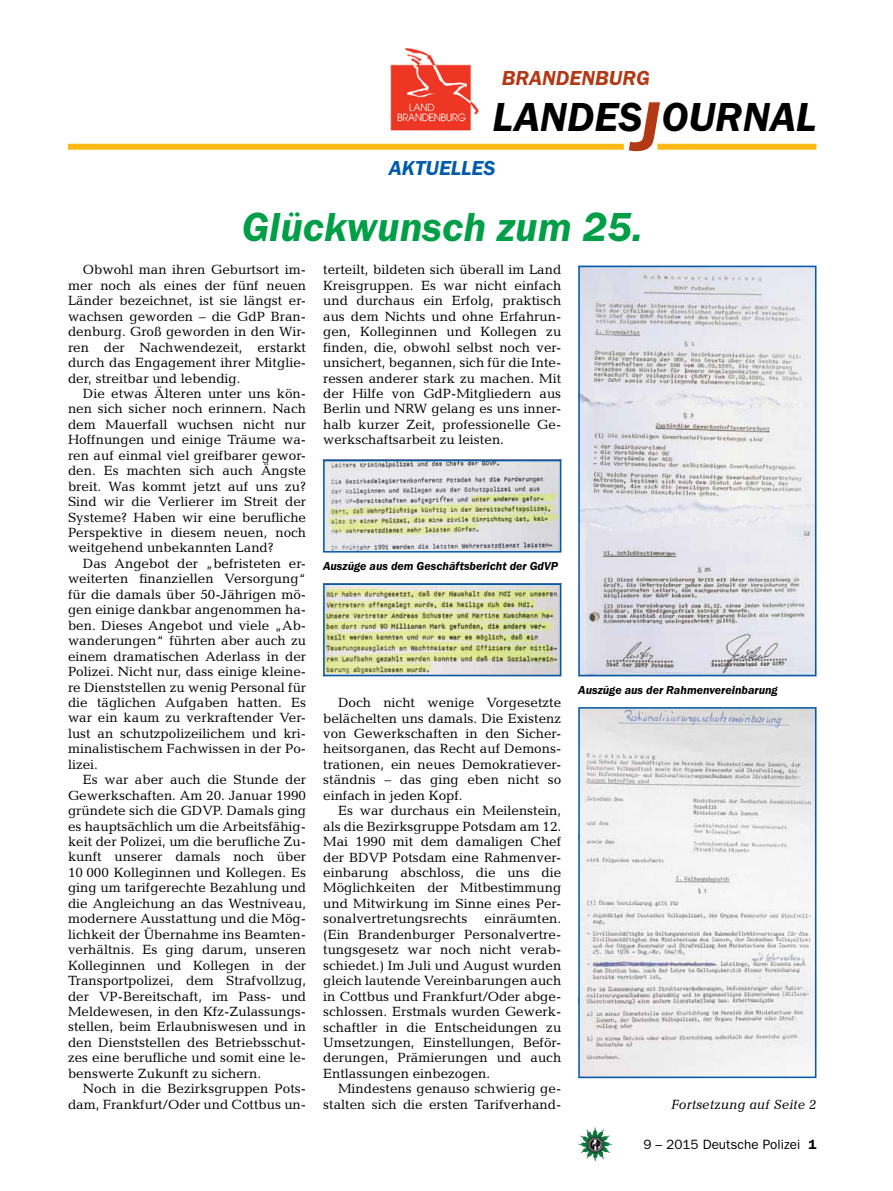
<style>
.page{position:relative;width:893px;height:1191px;background:#fff}
.page>*{position:absolute;margin:0;border:0;box-sizing:border-box;transform-origin:0 0}
.t1{font:italic 600 42px "Franklin Gothic Itc T";color:#009f47}
.t2{font:italic 600 42px "Franklin Gothic Itc T";color:#000}
.t3{font:italic 600 21px "Franklin Gothic Itc T";color:#b33916}
.t4{font:italic 600 21px "Franklin Gothic Itc T";color:#005baa}
.t5{font:13.5px/15.5px "Candida";color:#000;text-align:justify}
.t6{font:13.5px "Franklin Gothic";color:#000}
.t7{font:italic 13.5px "Candida";color:#000}
.t8{font:italic 600 12px "Franklin Gothic Itc T";color:#000}
.s1{font-size:72px;color:#b33916}
.s2{font-weight:600}
</style>
<div class="page">
<img style="left:578px;top:1127px;width:17px;height:25px">
<img style="left:390px;top:48px;width:89px;height:83px">
<div style="left:657px;top:144px;width:159px;height:6px;background:#fdb913"></div>
<div style="left:68px;top:144px;width:556px;height:6px;background:#fdb913"></div>
<img style="left:326px;top:463px;width:232px;height:86px">
<div style="left:323px;top:460px;width:238px;height:92px;border:2px solid #005baa"></div>
<img style="left:326px;top:586px;width:232px;height:87px">
<div style="left:323px;top:583px;width:238px;height:93px;border:2px solid #005baa"></div>
<img style="left:581px;top:269px;width:232px;height:404px">
<div style="left:578px;top:266px;width:238px;height:410px;border:2px solid #005baa"></div>
<img style="left:581px;top:710px;width:232px;height:365px">
<div style="left:578px;top:707px;width:238px;height:371px;border:2px solid #005baa"></div>
<h2 class="t3" style="left:502px;top:66px;width:150px">BRANDENBURG</h2>
<h1 class="t2" style="left:492px;top:93px;width:325px">LANDES<span class="s1">J</span>OURNAL</h1>
<h2 class="t4" style="left:389px;top:156px;width:50px">Aktuelles</h2>
<h1 class="t1" style="left:242px;top:202px;width:403px">Glückwunsch zum 25.</h1>
<p class="t5" style="left:323px;top:262px;width:240px">terteilt, bildeten sich überall im Land Kreisgruppen. Es war nicht einfach und durchaus ein Erfolg, praktisch aus dem Nichts und ohne Erfahrun&shy;gen, Kolleginnen und Kollegen zu finden, die, obwohl selbst noch ver&shy;unsichert, begannen, sich für die Inte&shy;ressen anderer stark zu machen. Mit der Hilfe von GdP-Mitgliedern aus Berlin und NRW gelang es uns inner&shy;halb kurzer Zeit, professionelle Ge&shy;werkschaftsarbeit zu leisten.</p>
<p class="t5" style="left:68px;top:262px;width:240px;text-indent:15px">Obwohl man ihren Geburtsort im&shy;mer noch als eines der fünf neuen Länder bezeichnet, ist sie längst er&shy;wachsen geworden – die GdP Bran&shy;denburg. Groß geworden in den Wir&shy;ren der Nachwendezeit, erstarkt durch das Engagement ihrer Mitglie&shy;der, streitbar und lebendig.</p>
<p class="t5" style="left:68px;top:386px;width:240px;text-indent:15px">Die etwas Älteren unter uns kön&shy;nen sich sicher noch erinnern. Nach dem Mauerfall wuchsen nicht nur Hoffnungen und einige Träume wa&shy;ren auf einmal viel greifbarer gewor&shy;den. Es machten sich auch Ängste breit. Was kommt jetzt auf uns zu?<br>Sind wir die Verlierer im Streit der Systeme? Haben wir eine berufliche Perspektive in diesem neuen, noch weitgehend unbekannten Land?</p>
<p class="t5" style="left:68px;top:555px;width:240px;text-indent:15px">Das Angebot der „befristeten er&shy;weiterten finanziellen Versorgung“ für die damals über 50-Jährigen mö&shy;gen einige dankbar angenommen ha&shy;ben. Dieses Angebot und viele „Ab&shy;wanderungen“ führten aber auch zu einem dramatischen Aderlass in der Polizei. Nicht nur, dass einige kleine&shy;re Dienststellen zu wenig Personal für die täglichen Aufgaben hatten. Es war ein kaum zu verkraftender Ver&shy;lust an schutzpolizeilichem und kri&shy;minalistischem Fachwissen in der Po&shy;lizei.</p>
<p class="t5" style="left:68px;top:772px;width:240px;text-indent:15px">Es war aber auch die Stunde der Gewerkschaften. Am 20. Januar 1990 gründete sich die GDVP. Damals ging es hauptsächlich um die Arbeitsfähig&shy;keit der Polizei, um die berufliche Zu&shy;kunft unserer damals noch über 10 000 Kolleginnen und Kollegen. Es ging um tarifgerechte Bezahlung und die Angleichung an das Westniveau, modernere Ausstattung und die Mög&shy;lichkeit der Übernahme ins Beamten&shy;verhältnis. Es ging darum, unseren Kolleginnen und Kollegen in der Transportpolizei, dem Strafvollzug, der VP-Bereitschaft, im Pass- und Meldewesen, in den Kfz-Zulassungs&shy;stellen, beim Erlaubniswesen und in den Dienststellen des Betriebsschut&shy;zes eine berufliche und somit eine le&shy;benswerte Zukunft zu sichern.</p>
<p class="t5" style="left:68px;top:1081px;width:240px;text-align:right">Noch in die Bezirksgruppen Pots&shy;dam, Frankfurt/Oder und Cottbus un-</p>
<p class="t8" style="left:323px;top:559px;width:236px">Auszüge aus dem Geschäftsbericht der GdVP</p>
<p class="t8" style="left:578px;top:683px;width:201px">Auszüge aus der Rahmenvereinbarung</p>
<p class="t5" style="left:323px;top:695px;width:240px;text-indent:15px">Doch nicht wenige Vorgesetzte belächelten uns damals. Die Existenz von Gewerkschaften in den Sicher&shy;heitsorganen, das Recht auf Demons&shy;trationen, ein neues Demokratiever&shy;ständnis – das ging eben nicht so einfach in jeden Kopf.</p>
<p class="t5" style="left:323px;top:803px;width:240px;text-indent:15px">Es war durchaus ein Meilenstein, als die Bezirksgruppe Potsdam am 12.<br>Mai 1990 mit dem damaligen Chef der BDVP Potsdam eine Rahmenver&shy;einbarung abschloss, die uns die Möglichkeiten der Mitbestimmung und Mitwirkung im Sinne eines Per&shy;sonalvertretungsrechts</p>
<p class="t5" style="left:323px;top:911px;width:240px;text-indent:161px">einräumten. (Ein Brandenburger Personalvertre&shy;tungsgesetz war noch nicht verab&shy;schiedet.) Im Juli und August wurden gleich lautende Vereinbarungen auch in Cottbus und Frankfurt/Oder abge&shy;schlossen. Erstmals wurden Gewerk&shy;schaftler in die Entscheidungen zu Umsetzungen, Einstellungen, Beför&shy;derungen, Prämierungen und auch Entlassungen einbezogen.</p>
<p class="t5" style="left:323px;top:1081px;width:240px;text-align:right">Mindestens genauso schwierig ge&shy;stalten sich die ersten Tarifverhand-</p>
<p class="t7" style="left:671px;top:1096px;width:147px">Fortsetzung auf Seite 2</p>
<p class="t6" style="left:643px;top:1136px;width:175px">9 – 2015 Deutsche Polizei <span class="s2">1</span></p>
</div>
